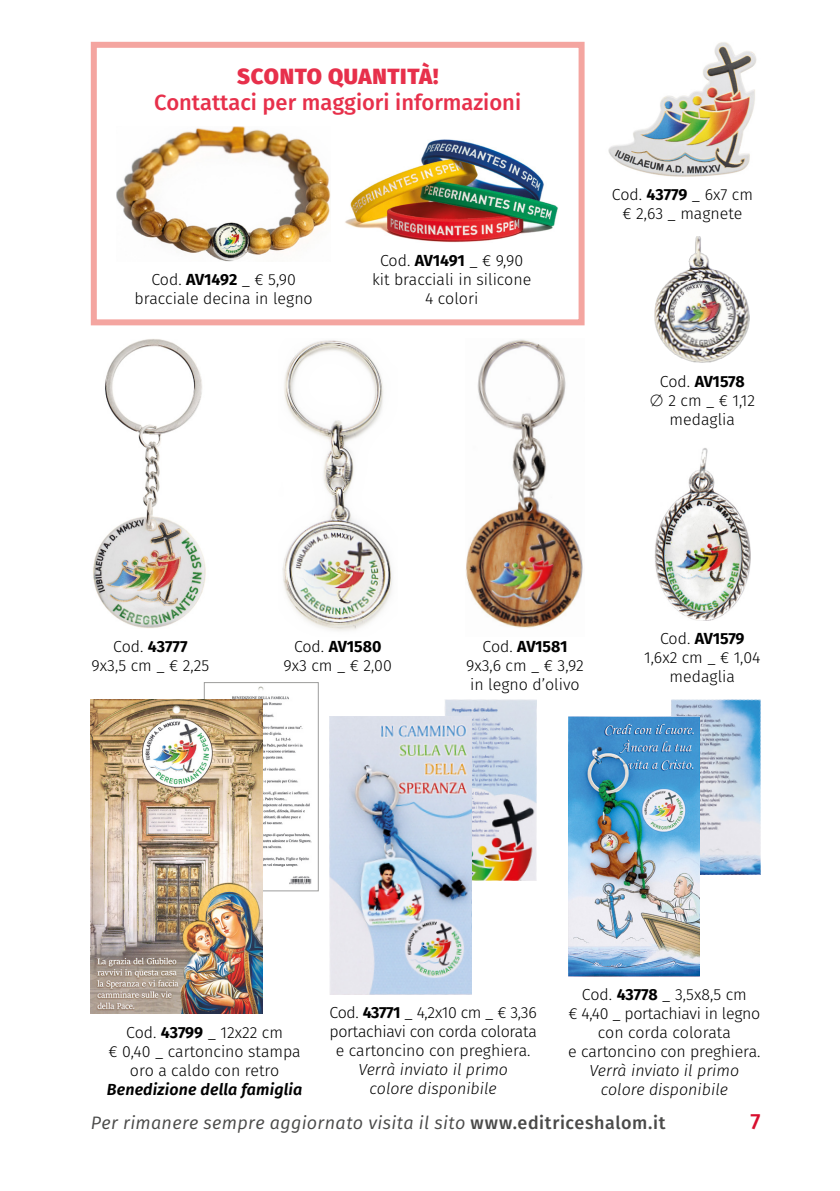
<style>
.page{position:relative;width:840px;height:1191px;background:#fff}
.page>*{position:absolute;margin:0;border:0;box-sizing:border-box;transform-origin:0 0}
.t1{font:500 22px "Fira Sans";color:#e7304b}
.t2{font:800 22px "Fira Sans";letter-spacing:.03em;color:#e7304b}
.t3{font:500 22px "Fira Sans";color:#d80f2f}
.t4{font:italic 18px "Fira Sans";letter-spacing:.015em;color:#4a4a49}
.t5{font:300 16px/19px "Fira Sans";color:#000;text-align:center}
.t6{font:300 16px/19px "Fira Sans";letter-spacing:-.02em;color:#000;text-align:center}
.t7{font:italic 300 16px/19px "Fira Sans";color:#000;text-align:center}
.t8{font:italic 600 16px "Fira Sans";letter-spacing:.01em;color:#000}
.s1{font-weight:700}
.s2{font-weight:500;font-style:normal}
</style>
<div class="page">
<img style="left:206px;top:686px;width:106px;height:203px">
<div style="left:204px;top:682px;width:114px;height:209px;border:1px solid #9d9d9c"></div>
<div style="left:91px;top:42px;width:493px;height:283px;border:6px solid #f4a5a0"></div>
<img style="left:117px;top:127px;width:213px;height:134px">
<img style="left:345px;top:139px;width:213px;height:103px">
<img style="left:608px;top:42px;width:149px;height:135px">
<img style="left:671px;top:700px;width:89px;height:174px">
<img style="left:93px;top:339px;width:113px;height:289px">
<img style="left:282px;top:340px;width:111px;height:291px">
<img style="left:466px;top:339px;width:117px;height:289px">
<img style="left:445px;top:700px;width:91px;height:180px">
<img style="left:329px;top:716px;width:142px;height:278px">
<img style="left:568px;top:716px;width:131px;height:260px">
<img style="left:654px;top:236px;width:95px;height:127px">
<img style="left:654px;top:448px;width:95px;height:173px">
<img style="left:91px;top:700px;width:171px;height:313px">
<h1 class="t2" style="left:237px;top:56px;width:202px">SCONTO QUANTITÀ!</h1>
<h1 class="t1" style="left:154px;top:84px;width:368px">Contattaci per maggiori informazioni</h1>
<p class="t5" style="left:135px;top:270px;width:179px">Cod. <span class="s1">AV1492</span> _ € 5,90 bracciale decina in legno</p>
<p class="t5" style="left:372px;top:251px;width:161px">Cod. <span class="s1">AV1491</span> _ € 9,90 kit bracciali in silicone<br>4 colori</p>
<p class="t5" style="left:611px;top:185px;width:142px">Cod. <span class="s1">43779</span> _ 6x7 cm € 2,63 _ magnete</p>
<p class="t5" style="left:649px;top:372px;width:107px">Cod. <span class="s1">AV1578<br></span>∅ 2 cm _ € 1,12 medaglia</p>
<p class="t5" style="left:91px;top:636px;width:119px">Cod. <span class="s1">43777<br></span>9x3,5 cm _ € 2,25</p>
<p class="t5" style="left:283px;top:636px;width:110px">Cod. <span class="s1">AV1580<br></span>9x3 cm _ € 2,00</p>
<p class="t5" style="left:466px;top:636px;width:119px">Cod. <span class="s1">AV1581<br></span>9x3,6 cm _ € 3,92 in legno d’olivo</p>
<p class="t5" style="left:643px;top:629px;width:118px">Cod. <span class="s1">AV1579<br></span>1,6x2 cm _ € 1,04 medaglia</p>
<p class="t5" style="left:108px;top:1022px;width:194px">Cod. <span class="s1">43799</span> _ 12x22 cm<br>€ 0,40 _ cartoncino stampa oro a caldo con retro</p>
<p class="t8" style="left:107px;top:1075px;width:197px">Benedizione della famiglia</p>
<p class="t6" style="left:329px;top:1003px;width:209px">Cod. <span class="s1">43771</span> _ 4,2x10 cm _ € 3,36 portachiavi con corda colorata e cartoncino con preghiera.</p>
<p class="t7" style="left:358px;top:1060px;width:151px">Verrà inviato il primo colore disponibile</p>
<p class="t5" style="left:568px;top:984px;width:193px">Cod. <span class="s1">43778</span> _ 3,5x8,5 cm<br>€ 4,40 _ portachiavi in legno con corda colorata<br>e cartoncino con preghiera.</p>
<p class="t7" style="left:589px;top:1060px;width:151px">Verrà inviato il primo colore disponibile</p>
<p class="t4" style="left:91px;top:1109px;width:576px">Per rimanere sempre aggiornato visita il sito <span class="s2">www.editriceshalom.it</span></p>
<h1 class="t3" style="left:750px;top:1103px;width:12px">7</h1>
</div>
